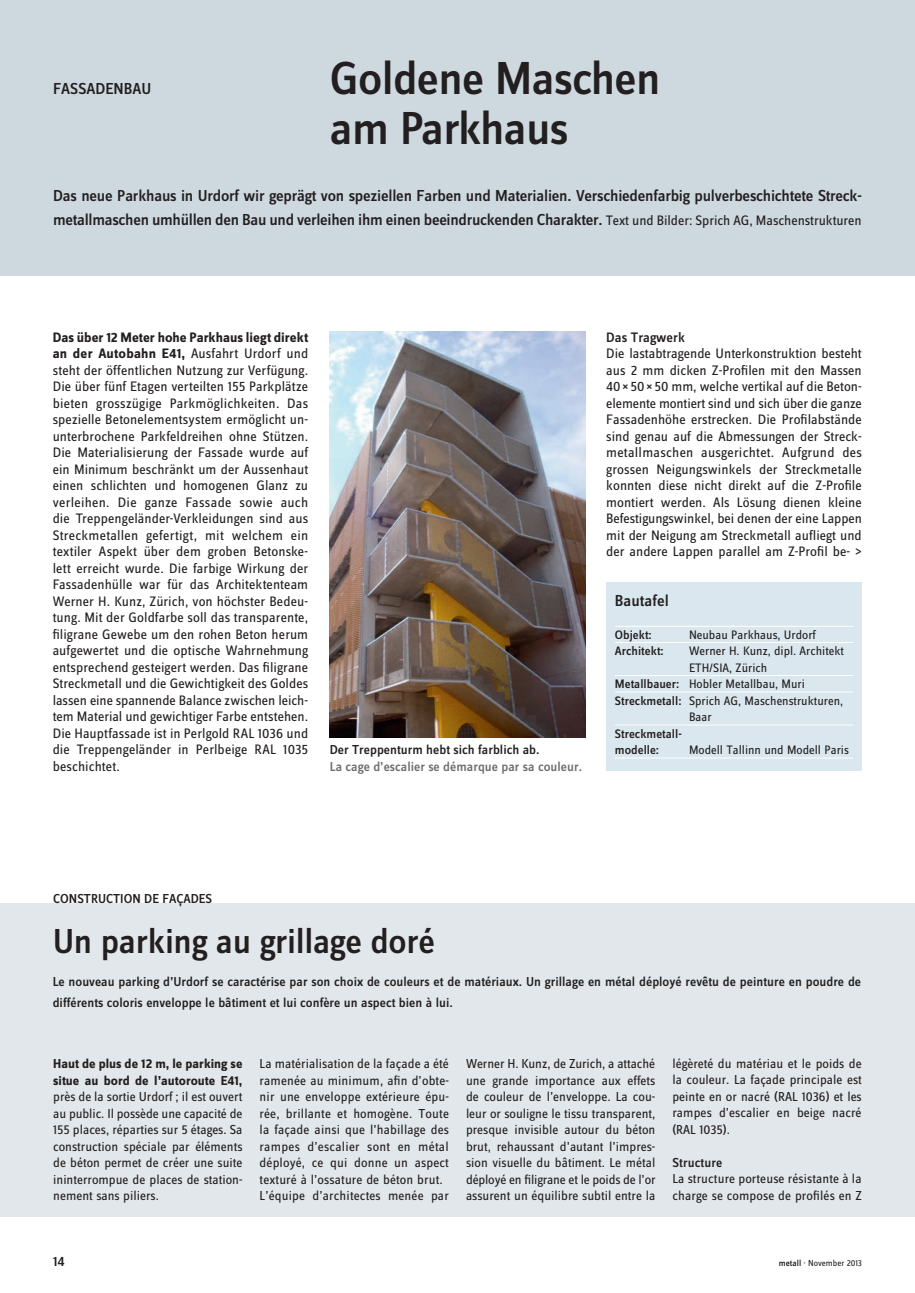
<style>
.page{position:relative;width:915px;height:1293px;background:#fff}
.page>*{position:absolute;margin:0;border:0;box-sizing:border-box;transform-origin:0 0}
.t1{font:500 48px "Zine Sans Dis";letter-spacing:-.015em;color:#231f20}
.FR_Titel_24_medium{font:500 36px "Zine Sans Dis";letter-spacing:-.01em;color:#231f20}
.DE_rubrik_11{font:500 16.5px/24px "Zine Sans Dis";letter-spacing:-.015em;color:#231f20}
.FR_Legende_9__medium{font:500 16.5px "Zine Sans Dis";color:#231f20}
.DE_Grundtext_ohne_EZ{font:14.25px/16.5px "Zine Sans Dis";color:#231f20;text-align:justify}
.DE_Grundtext_ohne_EZ-2{font:500 14.25px "Zine Sans Dis";color:#231f20}
.FR_Grundtext_ohne_EZ{font:13.5px/16.5px "Zine Sans Dis";letter-spacing:.005em;color:#231f20;text-align:justify}
.FR_Lead_9_5_med{font:500 13.5px/21px "Zine Sans Dis";color:#231f20}
.DE_Legende_9__medium{font:500 13.5px "Zine Sans Dis";color:#6c6d70}
.DE_Legende_9__medium-2{font:500 13.5px "Zine Sans Dis";color:#231f20}
.FR_rubrik_9__med{font:500 13.5px "Zine Sans Dis";color:#231f20}
.FR_Grundtext_ohne_EZ-2{font:500 13.5px "Zine Sans Dis";letter-spacing:.01em;color:#231f20}
.Bautafel_Linien{font:12.75px/16.5px "Zine Sans Dis";color:#231f20}
.Bautafel_Linien-2{font:500 12.75px "Zine Sans Dis";color:#231f20}
.t2{font:9px "Zine Sans Dis";color:#231f20}
.s1{font-weight:400;font-size:14.25px}
.s2{font-weight:700}
.s3{font-weight:500}
</style>
<div class="page">
<div style="left:0;top:0;width:914px;height:276px;background:#cdd8df"></div>
<div style="left:0;top:903px;width:914px;height:313px;background:#e1e7ea"></div>
<div style="left:606px;top:582px;width:255px;height:189px;background:#dae7ee"></div>
<hr style="left:614px;top:626px;width:239px;height:1px;background:#fff">
<hr style="left:614px;top:642px;width:239px;height:1px;background:#fff">
<hr style="left:614px;top:675px;width:239px;height:1px;background:#fff">
<hr style="left:614px;top:691px;width:239px;height:1px;background:#fff">
<hr style="left:614px;top:724px;width:239px;height:1px;background:#fff">
<hr style="left:614px;top:757px;width:239px;height:1px;background:#fff">
<img style="left:330px;top:332px;width:255px;height:406px">
<p class="DE_rubrik_11" style="left:53px;top:77px;width:99px">FASSADENBAU</p>
<p class="t1" style="left:330px;top:54px;width:332px">Goldene Maschen</p>
<p class="t1" style="left:330px;top:104px;width:240px">am Parkhaus</p>
<p class="DE_rubrik_11" style="left:53px;top:184px;width:809px">Das neue Parkhaus in Urdorf wir geprägt von speziellen Farben und Materialien. Verschiedenfarbig pulverbeschichtete Streck&shy;metallmaschen umhüllen den Bau und verleihen ihm einen beeindruckenden Charakter. <span class="s1">Text und Bilder: Sprich AG, Maschenstrukturen</span></p>
<p class="DE_Grundtext_ohne_EZ" style="left:53px;top:329px;width:257px"><span class="s2">Das über 12 Meter hohe Parkhaus liegt direkt an der Autobahn E41,</span> Ausfahrt Urdorf und steht der öffentlichen Nutzung zur Verfügung.<br>Die über fünf Etagen verteilten 155 Parkplätze bieten grosszügige Parkmöglichkeiten. Das spezielle Betonelementsystem ermöglicht un&shy;unterbrochene Parkfeldreihen ohne Stützen.<br>Die Materialisierung der Fassade wurde auf ein Minimum beschränkt um der Aussenhaut einen schlichten und homogenen Glanz zu verleihen. Die ganze Fassade sowie auch die Treppengeländer-Verkleidungen sind aus Streckmetallen gefertigt, mit welchem ein textiler Aspekt über dem groben Betonske&shy;lett erreicht wurde. Die farbige Wirkung der Fassadenhülle war für das Architektenteam Werner H. Kunz, Zürich, von höchster Bedeu&shy;tung. Mit der Goldfarbe soll das transparente, filigrane Gewebe um den rohen Beton herum aufgewertet und die optische Wahrnehmung entsprechend gesteigert werden. Das filigrane Streckmetall und die Gewichtigkeit des Goldes lassen eine spannende Balance zwischen leich&shy;tem Material und gewichtiger Farbe entstehen.<br>Die Hauptfassade ist in Perlgold RAL 1036 und die Treppengeländer in Perlbeige RAL 1035 beschichtet.</p>
<p class="DE_Grundtext_ohne_EZ-2" style="left:606px;top:330px;width:80px">Das Tragwerk</p>
<p class="DE_Grundtext_ohne_EZ" style="left:606px;top:346px;width:257px">Die lastabtragende Unterkonstruktion besteht aus 2 mm dicken Z-Profilen mit den Massen 40² 50² 50 mm, welche vertikal auf die Beton&shy;elemente montiert sind und sich über die ganze Fassadenhöhe erstrecken. Die Profilabstände sind genau auf die Abmessungen der Streck&shy;metallmaschen ausgerichtet. Aufgrund des grossen Neigungswinkels der Streckmetalle konnten diese nicht direkt auf die Z-Profile montiert werden. Als Lösung dienen kleine Befestigungswinkel, bei denen der eine Lappen mit der Neigung am Streckmetall aufliegt und der andere Lappen parallel am Z-Profil be- &gt;</p>
<p class="FR_Legende_9__medium" style="left:614px;top:592px;width:55px">Bautafel</p>
<p class="Bautafel_Linien-2" style="left:614px;top:628px;width:38px">Objekt:</p>
<p class="Bautafel_Linien" style="left:688px;top:627px;width:128px">Neubau Parkhaus, Urdorf</p>
<p class="Bautafel_Linien-2" style="left:614px;top:645px;width:50px">Architekt:</p>
<p class="Bautafel_Linien" style="left:688px;top:643px;width:156px">Werner H. Kunz, dipl. Architekt<br>ETH/SIA, Zürich</p>
<p class="Bautafel_Linien" style="left:614px;top:676px;width:191px"><span class="s3">Metallbauer:</span> Hobler Metallbau, Muri</p>
<p class="Bautafel_Linien" style="left:688px;top:693px;width:156px;text-indent:-74px"><span class="s3">Streckmetall:</span> Sprich AG, Maschenstrukturen,<br>Baar</p>
<p class="Bautafel_Linien-2" style="left:614px;top:727px;width:68px">Streckmetall-</p>
<p class="DE_Legende_9__medium-2" style="left:330px;top:743px;width:211px">Der Treppenturm hebt sich farblich ab.</p>
<p class="Bautafel_Linien-2" style="left:614px;top:744px;width:46px">modelle:</p>
<p class="Bautafel_Linien" style="left:688px;top:742px;width:161px">Modell Tallinn und Modell Paris</p>
<p class="DE_Legende_9__medium" style="left:330px;top:760px;width:254px">La cage d’escalier se démarque par sa couleur.</p>
<p class="FR_rubrik_9__med" style="left:53px;top:892px;width:160px">CONSTRUCTION DE FAÇADES</p>
<p class="FR_Titel_24_medium" style="left:53px;top:922px;width:383px">Un parking au grillage doré</p>
<p class="FR_Lead_9_5_med" style="left:53px;top:972px;width:809px">Le nouveau parking d’Urdorf se caractérise par son choix de couleurs et de matériaux. Un grillage en métal déployé revêtu de peinture en poudre de différents coloris enveloppe le bâtiment et lui confère un aspect bien à lui.</p>
<p class="FR_Grundtext_ohne_EZ" style="left:53px;top:1056px;width:191px"><span class="s2">Haut de plus de 12 m, le parking se situe au bord de l’autoroute E41, </span>près de la sortie Urdorf ; il est ouvert au public. Il possède une capacité de 155 places, réparties sur 5 étages. Sa construction spéciale par éléments de béton permet de créer une suite ininterrompue de places de station&shy;nement sans piliers.</p>
<p class="FR_Grundtext_ohne_EZ" style="left:259px;top:1056px;width:191px">La matérialisation de la façade a été ramenée au minimum, afin d’obte&shy;nir une enveloppe extérieure épu&shy;rée, brillante et homogène. Toute la façade ainsi que l’habillage des rampes d’escalier sont en métal déployé, ce qui donne un aspect texturé à l’ossature de béton brut.</p>
<p class="FR_Grundtext_ohne_EZ" style="left:259px;top:1188px;width:191px">L’équipe d’architectes menée par</p>
<p class="FR_Grundtext_ohne_EZ" style="left:466px;top:1056px;width:191px">Werner H. Kunz, de Zurich, a attaché une grande importance aux effets de couleur de l’enveloppe. La cou&shy;leur or souligne le tissu transparent, presque invisible autour du béton brut, rehaussant d’autant l’impres&shy;sion visuelle du bâtiment. Le métal déployé en filigrane et le poids de l’or assurent un équilibre subtil entre la</p>
<p class="FR_Grundtext_ohne_EZ" style="left:672px;top:1056px;width:191px">légèreté du matériau et le poids de la couleur. La façade principale est peinte en or nacré (RAL 1036) et les rampes d’escalier en beige nacré (RAL 1035).</p>
<p class="FR_Grundtext_ohne_EZ-2" style="left:672px;top:1155px;width:52px">Structure</p>
<p class="FR_Grundtext_ohne_EZ" style="left:672px;top:1171px;width:191px">La structure porteuse résistante à la charge se compose de profilés en Z</p>
<p class="DE_Grundtext_ohne_EZ-2" style="left:53px;top:1254px;width:13px">14</p>
<p class="t2" style="left:778px;top:1259px;width:84px"><span class="s3">metall</span> · November 2013</p>
</div>
